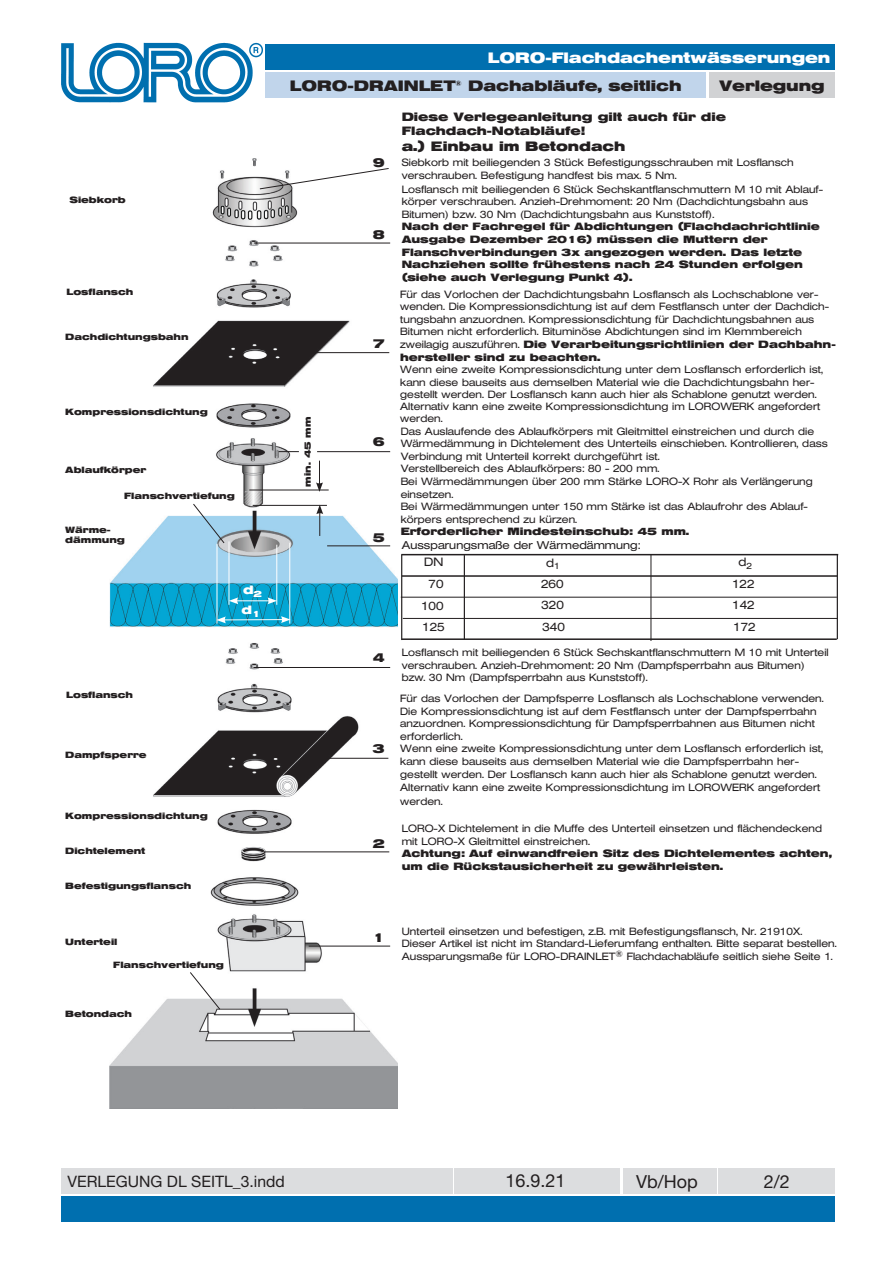
<style>
.page{position:relative;width:893px;height:1263px;background:#fff}
.page>*{position:absolute;margin:0;border:0;box-sizing:border-box;transform-origin:0 0}
.t1{font:18px "Helvetica Neue LT Std";color:#231f20}
.t2{font:15.75px "Helvetica Neue LT Std";color:#231f20}
.t3{font:700 15px/27.6px "Helvetica Extended BQ";color:#231f20}
.t4{font:700 13.5px "Helvetica Extended BQ";color:#231f20}
.t5{font:700 12.75px "Helvetica Extended BQ";color:#231f20}
.t6{font:700 12px/14.4px "Helvetica Extended BQ";color:#231f20}
.t7{font:300 12px/21.5px "Helvetica Extended BQ";color:#231f20;text-align:center}
.t8{font:700 12px/19.6px "Helvetica Extended BQ";color:#fff}
.t9{font:300 11.25px "Helvetica Extended BQ";color:#231f20}
.t10{font:300 10.5px/12.6px "Helvetica Extended BQ";color:#231f20}
.t11{font:700 10.5px/12.6px "Helvetica Extended BQ";color:#231f20}
.t12{font:700 9px/10.8px "Helvetica Extended BQ";color:#231f20}
.s1{color:#fff}
.s2{font-weight:700}
</style>
<div class="page">
<img style="left:61px;top:42px;width:202px;height:61px">
<div style="left:266px;top:45px;width:569px;height:25px;background:#006faf"></div>
<div style="left:709px;top:72px;width:126px;height:26px;background:#d1d2d4"></div>
<div style="left:266px;top:72px;width:440px;height:26px;background:#c1d5eb"></div>
<div style="left:61px;top:1196px;width:774px;height:26px;background:#006faf"></div>
<div style="left:61px;top:1168px;width:391px;height:25px;background:#dcdddf"></div>
<div style="left:454px;top:1168px;width:166px;height:25px;background:#dcdddf"></div>
<div style="left:623px;top:1168px;width:93px;height:25px;background:#dcdddf"></div>
<div style="left:719px;top:1168px;width:116px;height:25px;background:#dcdddf"></div>
<img style="left:109px;top:158px;width:289px;height:950px">
<hr style="left:253px;top:505px;width:74px;height:1px;background:#231f20">
<svg style="left:316px;top:505px;width:7px;height:31px"></svg>
<svg style="left:316px;top:461px;width:7px;height:31px"></svg>
<hr style="left:229px;top:541px;width:1px;height:64px;background:#fff">
<hr style="left:276px;top:545px;width:1px;height:60px;background:#fff">
<hr style="left:217px;top:544px;width:1px;height:80px;background:#fff">
<hr style="left:289px;top:543px;width:1px;height:81px;background:#fff">
<hr style="left:236px;top:600px;width:34px;height:1px;background:#fff">
<svg style="left:229px;top:597px;width:9px;height:7px"></svg>
<svg style="left:268px;top:597px;width:9px;height:7px"></svg>
<hr style="left:223px;top:619px;width:60px;height:1px;background:#fff">
<svg style="left:216px;top:616px;width:10px;height:7px"></svg>
<svg style="left:281px;top:616px;width:9px;height:7px"></svg>
<svg style="left:189px;top:971px;width:32px;height:39px"></svg>
<svg style="left:192px;top:503px;width:33px;height:41px"></svg>
<hr style="left:464px;top:555px;width:1px;height:84px;background:#231f20">
<hr style="left:837px;top:554px;width:1px;height:85px;background:#231f20">
<hr style="left:651px;top:554px;width:1px;height:87px;background:#231f20">
<hr style="left:401px;top:554px;width:1px;height:86px;background:#231f20">
<hr style="left:401px;top:554px;width:437px;height:1px;background:#231f20">
<hr style="left:401px;top:597px;width:436px;height:1px;background:#231f20">
<hr style="left:402px;top:575px;width:435px;height:2px;background:#231f20">
<hr style="left:403px;top:618px;width:435px;height:1px;background:#231f20">
<hr style="left:402px;top:638px;width:435px;height:2px;background:#231f20">
<hr style="left:309px;top:946px;width:81px;height:1px;background:#231f20">
<hr style="left:264px;top:851px;width:125px;height:1px;background:#231f20">
<hr style="left:321px;top:758px;width:67px;height:1px;background:#231f20">
<hr style="left:253px;top:667px;width:137px;height:1px;background:#231f20">
<hr style="left:249px;top:490px;width:80px;height:1px;background:#231f20">
<hr style="left:254px;top:243px;width:136px;height:1px;background:#231f20">
<hr style="left:296px;top:352px;width:93px;height:1px;background:#231f20">
<hr style="left:317px;top:451px;width:73px;height:1px;background:#231f20">
<hr style="left:327px;top:545px;width:63px;height:1px;background:#231f20">
<svg style="left:279px;top:451px;width:20px;height:1px"></svg>
<svg style="left:259px;top:168px;width:130px;height:22px"></svg>
<h3 class="t3" style="left:290px;top:44px;width:542px;text-indent:198px"><span class="s1">LORO-Flachdachentwässerungen<br></span>LORO-DRAINLET<sup>®</sup> Dachabläufe, seitlich</h3>
<h3 class="t3" style="left:719px;top:72px;width:107px">Verlegung</h3>
<p class="t6" style="left:402px;top:109px;width:326px">Diese Verlegeanleitung gilt auch für die<br>Flachdach-Notabläufe!</p>
<p class="t12" style="left:69px;top:194px;width:58px">Siebkorb</p>
<p class="t12" style="left:66px;top:287px;width:68px">Losflansch</p>
<p class="t12" style="left:65px;top:331px;width:125px">Dachdichtungsbahn</p>
<p class="t12" style="left:65px;top:406px;width:144px">Kompressionsdichtung</p>
<p class="t12" style="left:65px;top:464px;width:82px">Ablaufkörper</p>
<p class="t12" style="left:124px;top:491px;width:112px">Flanschvertiefung</p>
<p class="t12" style="left:65px;top:524px;width:61px">Wärme&shy;dämmung</p>
<p class="t8" style="left:242px;top:580px;width:22px">d<sub>2 </sub>d<sub>1</sub></p>
<p class="t12" style="left:66px;top:689px;width:68px">Losflansch</p>
<p class="t12" style="left:65px;top:749px;width:83px">Dampfsperre</p>
<p class="t12" style="left:65px;top:811px;width:144px">Kompressionsdichtung</p>
<p class="t12" style="left:65px;top:845px;width:82px">Dichtelement</p>
<p class="t12" style="left:65px;top:881px;width:127px">Befestigungsflansch</p>
<p class="t12" style="left:65px;top:937px;width:54px">Unterteil</p>
<p class="t12" style="left:113px;top:959px;width:112px">Flanschvertiefung</p>
<p class="t12" style="left:65px;top:1009px;width:68px">Betondach</p>
<p class="t12" style="left:302px;top:487px;width:71px;rotate:-90deg">min. 45 mm</p>
<p class="t5" style="left:373px;top:155px;width:13px">9</p>
<p class="t5" style="left:373px;top:227px;width:13px">8</p>
<p class="t5" style="left:373px;top:336px;width:13px">7</p>
<p class="t5" style="left:373px;top:434px;width:13px">6</p>
<p class="t5" style="left:373px;top:530px;width:13px">5</p>
<p class="t5" style="left:373px;top:650px;width:13px">4</p>
<p class="t5" style="left:373px;top:741px;width:13px">3</p>
<p class="t5" style="left:373px;top:836px;width:13px">2</p>
<p class="t4" style="left:402px;top:138px;width:225px">a.) Einbau im Betondach</p>
<p class="t10" style="left:402px;top:157px;width:394px">Siebkorb mit beiliegenden 3 Stück Befestigungsschrauben mit Losflansch verschrauben. Befestigung handfest bis max. 5 Nm.</p>
<p class="t10" style="left:402px;top:183px;width:423px">Losflansch mit beiliegenden 6 Stück Sechskantflanschmuttern M 10 mit Ablauf&shy;körper verschrauben. Anzieh-Drehmoment: 20 Nm (Dachdichtungsbahn aus<br>Bitumen) bzw. 30 Nm (Dachdichtungsbahn aus Kunststoff).</p>
<p class="t11" style="left:402px;top:220px;width:420px">Nach der Fachregel für Abdichtungen (Flachdachrichtlinie Ausgabe Dezember 2016) müssen die Muttern der Flanschverbindungen 3x angezogen werden. Das letzte Nachziehen sollte frühestens nach 24 Stunden erfolgen (siehe auch Verlegung Punkt 4).</p>
<p class="t10" style="left:400px;top:288px;width:437px">Für das Vorlochen der Dachdichtungsbahn Losflansch als Lochschablone ver&shy;wenden. Die Kompressionsdichtung ist auf dem Festflansch unter der Dachdich&shy;tungsbahn anzuordnen. Kompressionsdichtung für Dachdichtungsbahnen aus Bitumen nicht erforderlich. Bituminöse Abdichtungen sind im Klemmbereich zweilagig auszuführen. <span class="s2">Die Verarbeitungsrichtlinien der Dachbahn&shy;hersteller sind zu beachten.</span></p>
<p class="t10" style="left:400px;top:364px;width:424px">Wenn eine zweite Kompressionsdichtung unter dem Losflansch erforderlich ist, kann diese bauseits aus demselben Material wie die Dachdichtungsbahn her&shy;gestellt werden. Der Losflansch kann auch hier als Schablone genutzt werden.<br>Alternativ kann eine zweite Kompressionsdichtung im LOROWERK angefordert werden.</p>
<p class="t10" style="left:401px;top:425px;width:429px">Das Auslaufende des Ablaufkörpers mit Gleitmittel einstreichen und durch die Wärmedämmung in Dichtelement des Unterteils einschieben. Kontrollieren, dass Verbindung mit Unterteil korrekt durchgeführt ist.<br>Verstellbereich des Ablaufkörpers: 80 - 200 mm.<br>Bei Wärmedämmungen über 200 mm Stärke LORO-X Rohr als Verlängerung einsetzen.<br>Bei Wärmedämmungen unter 150 mm Stärke ist das Ablaufrohr des Ablauf&shy;körpers entsprechend zu kürzen.</p>
<p class="t11" style="left:401px;top:526px;width:290px">Erforderlicher Mindesteinschub: 45 mm.</p>
<p class="t9" style="left:402px;top:538px;width:240px">Aussparungsmaße der Wärmedämmung:</p>
<p class="t7" style="left:424px;top:552px;width:21px">DN<br>70</p>
<p class="t7" style="left:421px;top:596px;width:25px;line-height:20.7px;text-align:left">100<br>125</p>
<p class="t7" style="left:546px;top:552px;width:15px">d<sub>1</sub></p>
<p class="t7" style="left:732px;top:551px;width:25px">d<sub>2<br></sub>122<br>142<br>172</p>
<p class="t7" style="left:541px;top:573px;width:25px;text-align:justify">260<br>320<br>340</p>
<p class="t10" style="left:402px;top:646px;width:429px">Losflansch mit beiliegenden 6 Stück Sechskantflanschmuttern M 10 mit Unterteil verschrauben. Anzieh-Drehmoment: 20 Nm (Dampfsperrbahn aus Bitumen) bzw. 30 Nm (Dampfsperrbahn aus Kunststoff).</p>
<p class="t10" style="left:400px;top:692px;width:425px">Für das Vorlochen der Dampfsperre Losflansch als Lochschablone verwenden.<br>Die Kompressionsdichtung ist auf dem Festflansch unter der Dampfsperrbahn anzuordnen. Kompressionsdichtung für Dampfsperrbahnen aus Bitumen nicht erforderlich.<br>Wenn eine zweite Kompressionsdichtung unter dem Losflansch erforderlich ist, kann diese bauseits aus demselben Material wie die Dampfsperrbahn her&shy;gestellt werden. Der Losflansch kann auch hier als Schablone genutzt werden.<br>Alternativ kann eine zweite Kompressionsdichtung im LOROWERK angefordert werden.</p>
<p class="t10" style="left:402px;top:822px;width:422px">LORO-X Dichtelement in die Muffe des Unterteil einsetzen und flächendeckend mit LORO-X Gleitmittel einstreichen.</p>
<p class="t11" style="left:402px;top:847px;width:432px">Achtung: Auf einwandfreien Sitz des Dichtelementes achten, um die Rückstausicherheit zu gewährleisten.</p>
<p class="t5" style="left:373px;top:930px;width:13px">1</p>
<p class="t10" style="left:402px;top:925px;width:436px">Unterteil einsetzen und befestigen, z.B. mit Befestigungsflansch, Nr. 21910X.<br>Dieser Artikel ist nicht im Standard-Lieferumfang enthalten. Bitte separat bestellen.<br>Aussparungsmaße für LORO-DRAINLET<sup>®</sup> Flachdachabläufe seitlich siehe Seite 1.</p>
<h2 class="t2" style="left:67px;top:1172px;width:219px">VERLEGUNG DL SEITL_3.indd</h2>
<h1 class="t1" style="left:505px;top:1170px;width:62px">16.9.21</h1>
<h1 class="t1" style="left:636px;top:1170px;width:63px">Vb/Hop</h1>
<h1 class="t1" style="left:764px;top:1171px;width:28px">2/2</h1>
</div>
